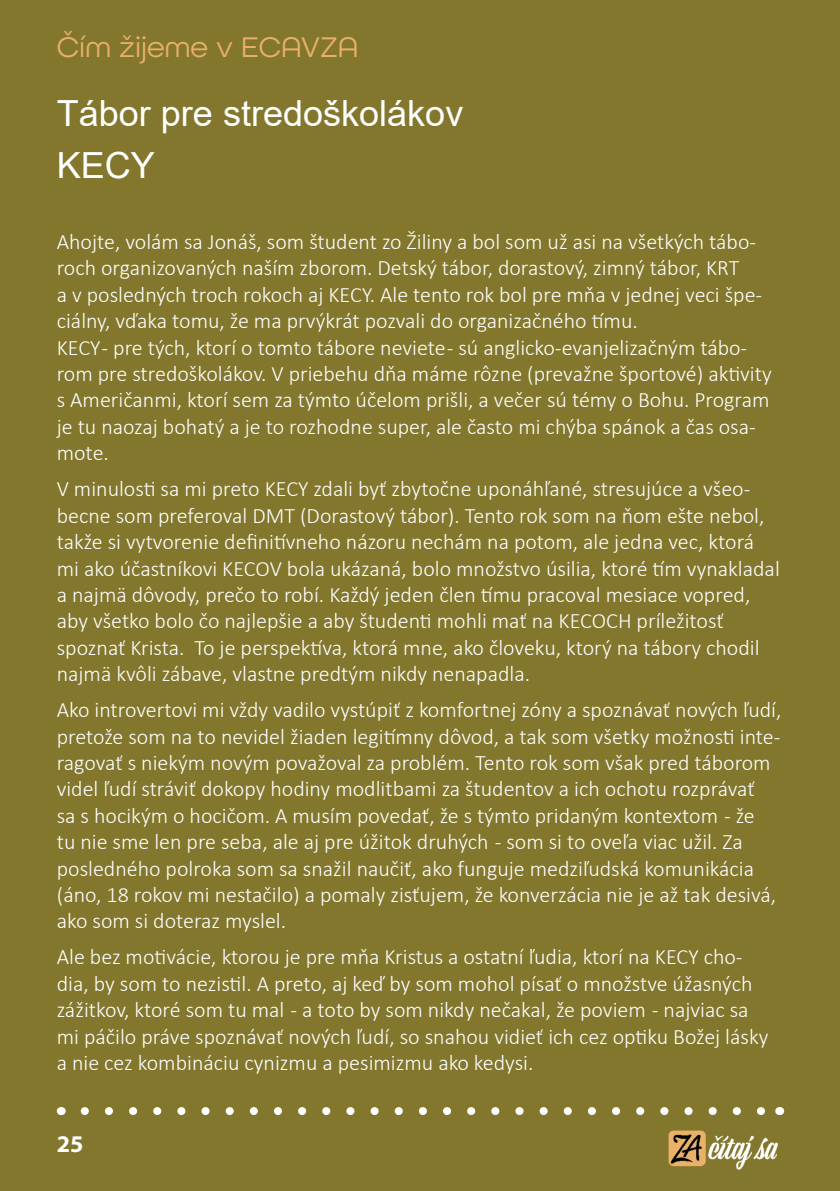
<style>
.page{position:relative;width:840px;height:1191px;background:#fff}
.page>*{position:absolute;margin:0;border:0;box-sizing:border-box;transform-origin:0 0}
.t1{font:36px/52px "Arial";color:#fff}
.t2{font:30px "All Round Gothic";color:#eab069}
.t3{font:700 24px "Myriad Pro";color:#fff}
.t4{font:300 22px/26.4px "Calibri";color:#fff}
</style>
<div class="page">
<div style="left:0;top:0;width:839px;height:1191px;background:#82772d"></div>
<svg style="left:85px;top:1107px;width:680px;height:8px"></svg>
<img style="left:668px;top:1130px;width:110px;height:40px">
<h2 class="t2" style="left:57px;top:30px;width:303px">Čím žijeme v ECAVZA</h2>
<h1 class="t1" style="left:57px;top:87px;width:408px">Tábor pre stredoškolákov<br>KECY</h1>
<p class="t4" style="left:57px;top:228px;width:716px">Ahojte, volám sa Jonáš, som študent zo Žiliny a bol som už asi na všetkých tábo&shy;roch organizovaných naším zborom. Detský tábor, dorastový, zimný tábor, KRT<br>a v posledných troch rokoch aj KECY. Ale tento rok bol pre mňa v jednej veci špe&shy;ciálny, vďaka tomu, že ma prvýkrát pozvali do organizačného tímu.<br>KECY - pre tých, ktorí o tomto tábore neviete - sú anglicko-evanjelizačným tábo&shy;rom pre stredoškolákov. V priebehu dňa máme rôzne (prevažne športové) aktivity s Američanmi, ktorí sem za týmto účelom prišli, a večer sú témy o Bohu. Program je tu naozaj bohatý a je to rozhodne super, ale často mi chýba spánok a čas osa&shy;mote.</p>
<p class="t4" style="left:57px;top:475px;width:724px">V minulosti sa mi preto KECY zdali byť zbytočne uponáhľané, stresujúce a všeo&shy;becne som preferoval DMT (Dorastový tábor). Tento rok som na ňom ešte nebol, takže si vytvorenie definitívneho názoru nechám na potom, ale jedna vec, ktorá mi ako účastníkovi KECOV bola ukázaná, bolo množstvo úsilia, ktoré tím vynakladal a najmä dôvody, prečo to robí. Každý jeden člen tímu pracoval mesiace vopred, aby všetko bolo čo najlepšie a aby študenti mohli mať na KECOCH príležitosť spoznať Krista. To je perspektíva, ktorá mne, ako človeku, ktorý na tábory chodil najmä kvôli zábave, vlastne predtým nikdy nenapadla.</p>
<p class="t4" style="left:57px;top:696px;width:726px">Ako introvertovi mi vždy vadilo vystúpiť z komfortnej zóny a spoznávať nových ľudí, pretože som na to nevidel žiaden legitímny dôvod, a tak som všetky možnosti inte&shy;ragovať s niekým novým považoval za problém. Tento rok som však pred táborom videl ľudí stráviť dokopy hodiny modlitbami za študentov a ich ochotu rozprávať<br>sa s hocikým o hocičom. A musím povedať, že s týmto pridaným kontextom - že<br>tu nie sme len pre seba, ale aj pre úžitok druhých - som si to oveľa viac užil. Za posledného polroka som sa snažil naučiť, ako funguje medziľudská komunikácia (áno, 18 rokov mi nestačilo) a pomaly zisťujem, že konverzácia nie je až tak desivá, ako som si doteraz myslel.</p>
<p class="t4" style="left:57px;top:943px;width:712px">Ale bez motivácie, ktorou je pre mňa Kristus a ostatní ľudia, ktorí na KECY cho&shy;dia, by som to nezistil. A preto, aj keď by som mohol písať o množstve úžasných zážitkov, ktoré som tu mal - a toto by som nikdy nečakal, že poviem - najviac sa mi páčilo práve spoznávať nových ľudí, so snahou vidieť ich cez optiku Božej lásky a nie cez kombináciu cynizmu a pesimizmu ako kedysi.</p>
<p class="t3" style="left:57px;top:1128px;width:28px">25</p>
</div>
